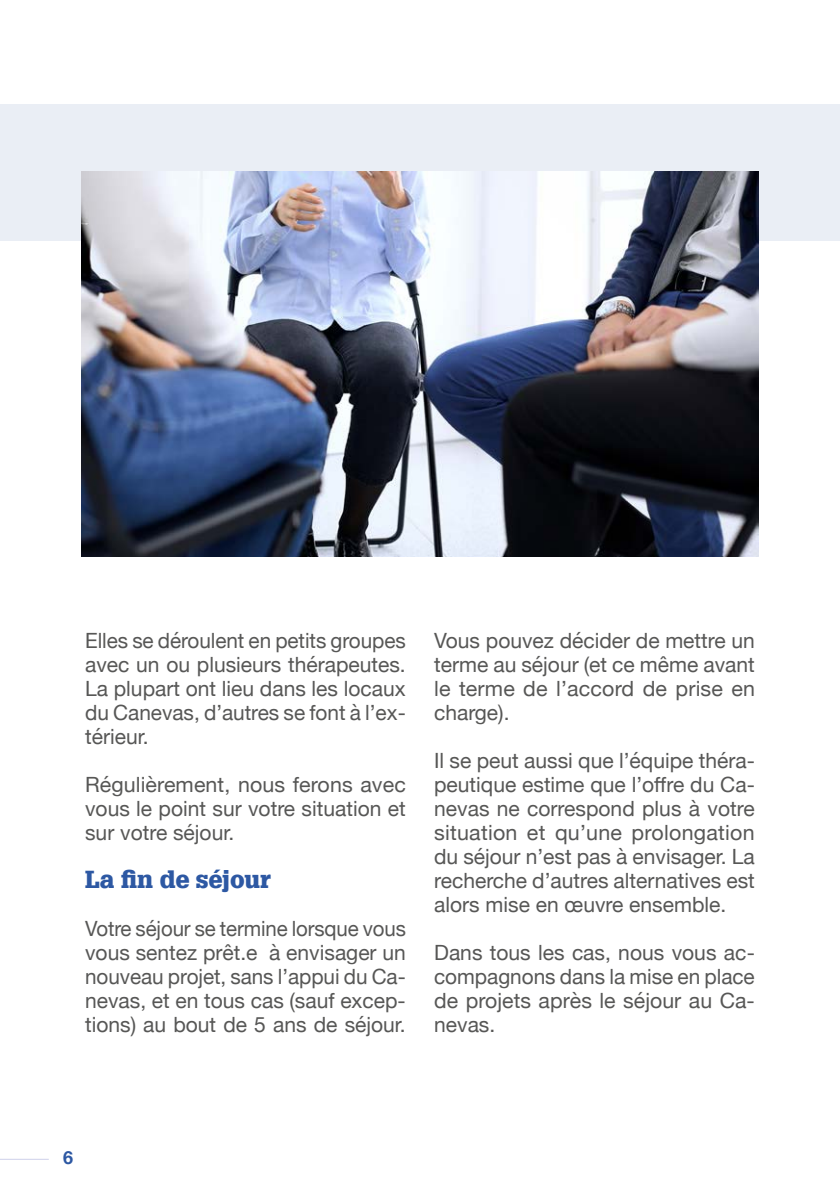
<style>
.page{position:relative;width:840px;height:1191px;background:#fff}
.page>*{position:absolute;margin:0;border:0;box-sizing:border-box;transform-origin:0 0}
.t1{font:900 24px "Glypha LT";color:#2d58a3}
.t2{font:21px/24px "Helvetica Neue";color:#575756;text-align:justify}
.t3{font:700 18px "Helvetica Neue";color:#2d58a3}
</style>
<div class="page">
<hr style="left:0;top:1158px;width:49px;height:1px;background:#ced1ea">
<div style="left:0;top:105px;width:839px;height:136px;background:#eaeef5"></div>
<img style="left:82px;top:171px;width:675px;height:385px">
<p class="t2" style="left:85px;top:630px;width:322px">Elles se déroulent en petits groupes avec un ou plusieurs thérapeutes.<br>La plupart ont lieu dans les locaux du Canevas, d’autres se font à l’ex&shy;térieur.</p>
<p class="t2" style="left:85px;top:774px;width:322px">Régulièrement, nous ferons avec vous le point sur votre situation et sur votre séjour.</p>
<p class="t1" style="left:85px;top:865px;width:187px">La fin de séjour</p>
<p class="t2" style="left:85px;top:918px;width:322px">Votre séjour se termine lorsque vous vous sentez prêt.e à envisager un nouveau projet, sans l’appui du Ca&shy;nevas, et en tous cas (sauf excep&shy;tions) au bout de 5 ans de séjour.</p>
<p class="t2" style="left:434px;top:630px;width:322px">Vous pouvez décider de mettre un terme au séjour (et ce même avant le terme de l’accord de prise en charge).</p>
<p class="t2" style="left:434px;top:750px;width:322px">Il se peut aussi que l’équipe théra&shy;peutique estime que l’offre du Ca&shy;nevas ne correspond plus à votre situation et qu’une prolongation du séjour n’est pas à envisager. La recherche d’autres alternatives est alors mise en œuvre ensemble.</p>
<p class="t2" style="left:434px;top:942px;width:322px">Dans tous les cas, nous vous ac&shy;compagnons dans la mise en place de projets après le séjour au Ca&shy;nevas.</p>
<p class="t3" style="left:63px;top:1144px;width:12px">6</p>
</div>
